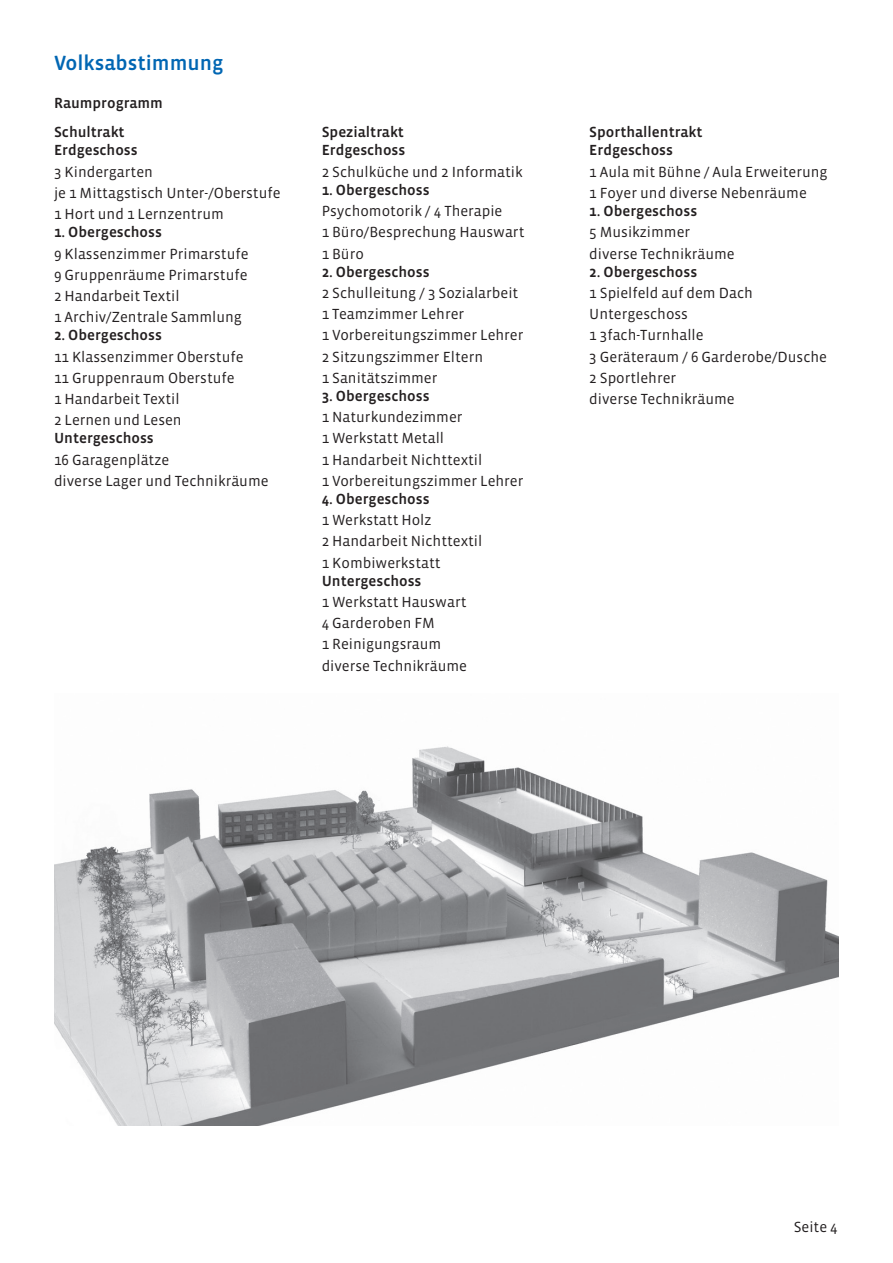
<style>
.page{position:relative;width:893px;height:1263px;background:#fff}
.page>*{position:absolute;margin:0;border:0;box-sizing:border-box;transform-origin:0 0}
.Thementitel{font:21px "Vista Sans Med";color:#0166b3}
.t1{font:15px "Vista Sans";color:#231f20}
.Untertitel_1_Vista_s{font:15px "Vista Sans Med";color:#231f20}
</style>
<div class="page">
<img style="left:54px;top:746px;width:785px;height:379px">
<p class="Thementitel" style="left:54px;top:52px;width:171px">Volksabstimmung</p>
<p class="Untertitel_1_Vista_s" style="left:54px;top:95px;width:110px">Raumprogramm</p>
<p class="Untertitel_1_Vista_s" style="left:54px;top:125px;width:72px">Schultrakt</p>
<p class="Untertitel_1_Vista_s" style="left:54px;top:143px;width:85px">Erdgeschoss</p>
<p class="t1" style="left:54px;top:164px;width:100px">3 Kindergarten</p>
<p class="t1" style="left:54px;top:185px;width:228px">je 1 Mittagstisch Unter-/Oberstufe</p>
<p class="t1" style="left:54px;top:207px;width:171px">1 Hort und 1 Lernzentrum</p>
<p class="Untertitel_1_Vista_s" style="left:54px;top:225px;width:109px">1. Obergeschoss</p>
<p class="t1" style="left:54px;top:246px;width:196px">9 Klassenzimmer Primarstufe</p>
<p class="t1" style="left:54px;top:267px;width:195px">9 Gruppenräume Primarstufe</p>
<p class="t1" style="left:54px;top:288px;width:127px">2 Handarbeit Textil</p>
<p class="t1" style="left:54px;top:310px;width:190px">1 Archiv/Zentrale Sammlung</p>
<p class="Untertitel_1_Vista_s" style="left:54px;top:328px;width:109px">2. Obergeschoss</p>
<p class="t1" style="left:54px;top:349px;width:191px">11 Klassenzimmer Oberstufe</p>
<p class="t1" style="left:54px;top:370px;width:182px">11 Gruppenraum Oberstufe</p>
<p class="t1" style="left:54px;top:391px;width:127px">1 Handarbeit Textil</p>
<p class="t1" style="left:54px;top:413px;width:129px">2 Lernen und Lesen</p>
<p class="Untertitel_1_Vista_s" style="left:54px;top:431px;width:101px">Untergeschoss</p>
<p class="t1" style="left:54px;top:452px;width:117px">16 Garagenplätze</p>
<p class="t1" style="left:54px;top:473px;width:216px">diverse Lager und Technikräume</p>
<p class="Untertitel_1_Vista_s" style="left:322px;top:125px;width:84px">Spezialtrakt</p>
<p class="Untertitel_1_Vista_s" style="left:322px;top:143px;width:85px">Erdgeschoss</p>
<p class="t1" style="left:322px;top:164px;width:203px">2 Schulküche und 2 Informatik</p>
<p class="Untertitel_1_Vista_s" style="left:322px;top:182px;width:109px">1. Obergeschoss</p>
<p class="t1" style="left:322px;top:203px;width:182px">Psychomotorik / 4 Therapie</p>
<p class="t1" style="left:322px;top:225px;width:204px">1 Büro/Besprechung Hauswart</p>
<p class="t1" style="left:322px;top:246px;width:44px">1 Büro</p>
<p class="Untertitel_1_Vista_s" style="left:322px;top:264px;width:109px">2. Obergeschoss</p>
<p class="t1" style="left:322px;top:285px;width:198px">2 Schulleitung / 3 Sozialarbeit</p>
<p class="t1" style="left:322px;top:306px;width:144px">1 Teamzimmer Lehrer</p>
<p class="t1" style="left:322px;top:328px;width:203px">1 Vorbereitungszimmer Lehrer</p>
<p class="t1" style="left:322px;top:349px;width:163px">2 Sitzungszimmer Eltern</p>
<p class="t1" style="left:322px;top:370px;width:117px">1 Sanitätszimmer</p>
<p class="Untertitel_1_Vista_s" style="left:322px;top:388px;width:109px">3. Obergeschoss</p>
<p class="t1" style="left:322px;top:409px;width:142px">1 Naturkundezimmer</p>
<p class="t1" style="left:322px;top:431px;width:124px">1 Werkstatt Metall</p>
<p class="t1" style="left:322px;top:452px;width:162px">1 Handarbeit Nichttextil</p>
<p class="t1" style="left:322px;top:473px;width:203px">1 Vorbereitungszimmer Lehrer</p>
<p class="Untertitel_1_Vista_s" style="left:322px;top:491px;width:109px">4. Obergeschoss</p>
<p class="t1" style="left:322px;top:512px;width:111px">1 Werkstatt Holz</p>
<p class="t1" style="left:322px;top:534px;width:162px">2 Handarbeit Nichttextil</p>
<p class="t1" style="left:322px;top:555px;width:120px">1 Kombiwerkstatt</p>
<p class="Untertitel_1_Vista_s" style="left:322px;top:573px;width:101px">Untergeschoss</p>
<p class="t1" style="left:322px;top:594px;width:146px">1 Werkstatt Hauswart</p>
<p class="t1" style="left:322px;top:615px;width:115px">4 Garderoben FM</p>
<p class="t1" style="left:322px;top:637px;width:121px">1 Reinigungsraum</p>
<p class="t1" style="left:322px;top:658px;width:147px">diverse Technikräume</p>
<p class="Untertitel_1_Vista_s" style="left:589px;top:125px;width:115px">Sporthallentrakt</p>
<p class="Untertitel_1_Vista_s" style="left:589px;top:143px;width:85px">Erdgeschoss</p>
<p class="t1" style="left:589px;top:164px;width:240px">1 Aula mit Bühne / Aula Erweiterung</p>
<p class="t1" style="left:589px;top:185px;width:219px">1 Foyer und diverse Nebenräume</p>
<p class="Untertitel_1_Vista_s" style="left:589px;top:203px;width:109px">1. Obergeschoss</p>
<p class="t1" style="left:589px;top:225px;width:102px">5 Musikzimmer</p>
<p class="t1" style="left:589px;top:246px;width:147px">diverse Technikräume</p>
<p class="Untertitel_1_Vista_s" style="left:589px;top:264px;width:109px">2. Obergeschoss</p>
<p class="t1" style="left:589px;top:285px;width:165px">1 Spielfeld auf dem Dach</p>
<p class="t1" style="left:589px;top:306px;width:100px">Untergeschoss</p>
<p class="t1" style="left:589px;top:328px;width:116px">1 3fach-Turnhalle</p>
<p class="t1" style="left:589px;top:349px;width:239px">3 Geräteraum / 6 Garderobe/Dusche</p>
<p class="t1" style="left:589px;top:370px;width:88px">2 Sportlehrer</p>
<p class="t1" style="left:589px;top:391px;width:147px">diverse Technikräume</p>
<p class="t1" style="left:794px;top:1219px;width:45px">Seite 4</p>
</div>
